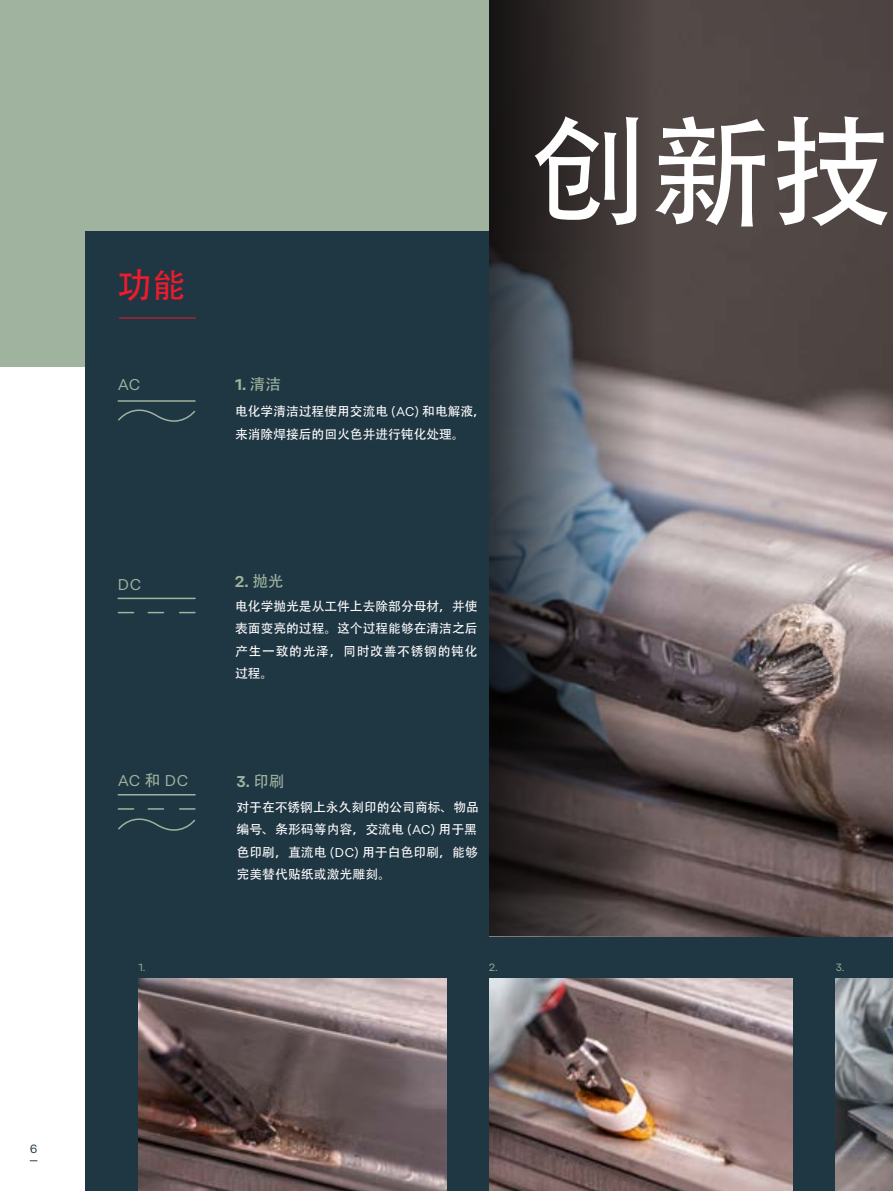
<style>
.page{position:relative;width:893px;height:1191px;background:#fff}
.page>*{position:absolute;margin:0;border:0;box-sizing:border-box;transform-origin:0 0}
.t1{font:121.05px "Adobe Heiti Std";color:#fff}
.t2{font:34.2px "Adobe Heiti Std";color:#ee1b2d}
.t3{font:600 15.6px "Rational Text";color:#9fb39e}
.t4{font:15.6px "Rational Text";letter-spacing:-.03em;color:#9fb39e}
.t5{font:12.75px/22.5px "Adobe Heiti Std";color:#fff}
.t6{font:12px "Rational Text";color:#1f3643}
.t7{font:10.5px "Rational Text";color:#9fb39e}
.s1{font-family:"Adobe Heiti Std";font-weight:400}
.s2{font-family:"Rational Text"}
.s3{font-family:"Adobe Heiti Std"}
</style>
<div class="page">
<div style="left:0;top:0;width:524px;height:366px;background:#9fb39e"></div>
<div style="left:85px;top:232px;width:808px;height:959px;background:#1f3643"></div>
<img style="left:655px;top:0;width:238px;height:936px">
<svg style="left:489px;top:0;width:166px;height:936px;background:#424044"></svg>
<img style="left:138px;top:979px;width:308px;height:212px">
<img style="left:836px;top:979px;width:57px;height:212px">
<img style="left:489px;top:979px;width:304px;height:212px">
<hr style="left:119px;top:317px;width:77px;height:1px;background:#ee1b2d">
<hr style="left:118px;top:597px;width:77px;height:2px;background:#9fb39e">
<svg style="left:118px;top:612px;width:16px;height:1px"></svg>
<svg style="left:148px;top:612px;width:15px;height:1px"></svg>
<svg style="left:180px;top:612px;width:15px;height:1px"></svg>
<svg style="left:117px;top:400px;width:79px;height:22px"></svg>
<hr style="left:118px;top:400px;width:77px;height:2px;background:#9fb39e">
<hr style="left:118px;top:794px;width:77px;height:1px;background:#9fb39e">
<svg style="left:117px;top:808px;width:79px;height:23px"></svg>
<p class="t6" style="left:30px;top:1142px;width:9px">6</p>
<h1 class="t1" style="left:529px;top:100px;width:364px">创新技</h1>
<h2 class="t2" style="left:117px;top:265px;width:70px">功能</h2>
<p class="t4" style="left:117px;top:376px;width:25px">AC</p>
<p class="t3" style="left:235px;top:375px;width:47px">1. <span class="s1">清洁</span></p>
<p class="t5" style="left:235px;top:401px;width:252px">电化学清洁过程使用交流电 <span class="s2">(AC)</span> 和电解液，来消除焊接后的回火色并进行钝化处理。</p>
<p class="t4" style="left:117px;top:576px;width:26px">DC</p>
<p class="t3" style="left:235px;top:572px;width:50px">2. <span class="s1">抛光</span></p>
<p class="t5" style="left:235px;top:595px;width:244px;text-align:justify">电化学抛光是从工件上去除部分母材，并使表面变亮的过程。这个过程能够在清洁之后产生一致的光泽，同时改善不锈钢的钝化过程。</p>
<p class="t4" style="left:117px;top:772px;width:73px">AC <span class="s3">和</span> DC</p>
<p class="t3" style="left:237px;top:771px;width:50px">3. <span class="s1">印刷</span></p>
<p class="t5" style="left:237px;top:796px;width:244px">对于在不锈钢上永久刻印的公司商标、物品编号、条形码等内容，交流电 <span class="s2">(AC)</span> 用于黑色印刷，直流电 <span class="s2">(DC)</span> 用于白色印刷，能够完美替代贴纸或激光雕刻。</p>
<p class="t7" style="left:138px;top:961px;width:9px">1.</p>
<p class="t7" style="left:489px;top:961px;width:10px">2.</p>
<p class="t7" style="left:836px;top:961px;width:10px">3.</p>
</div>
